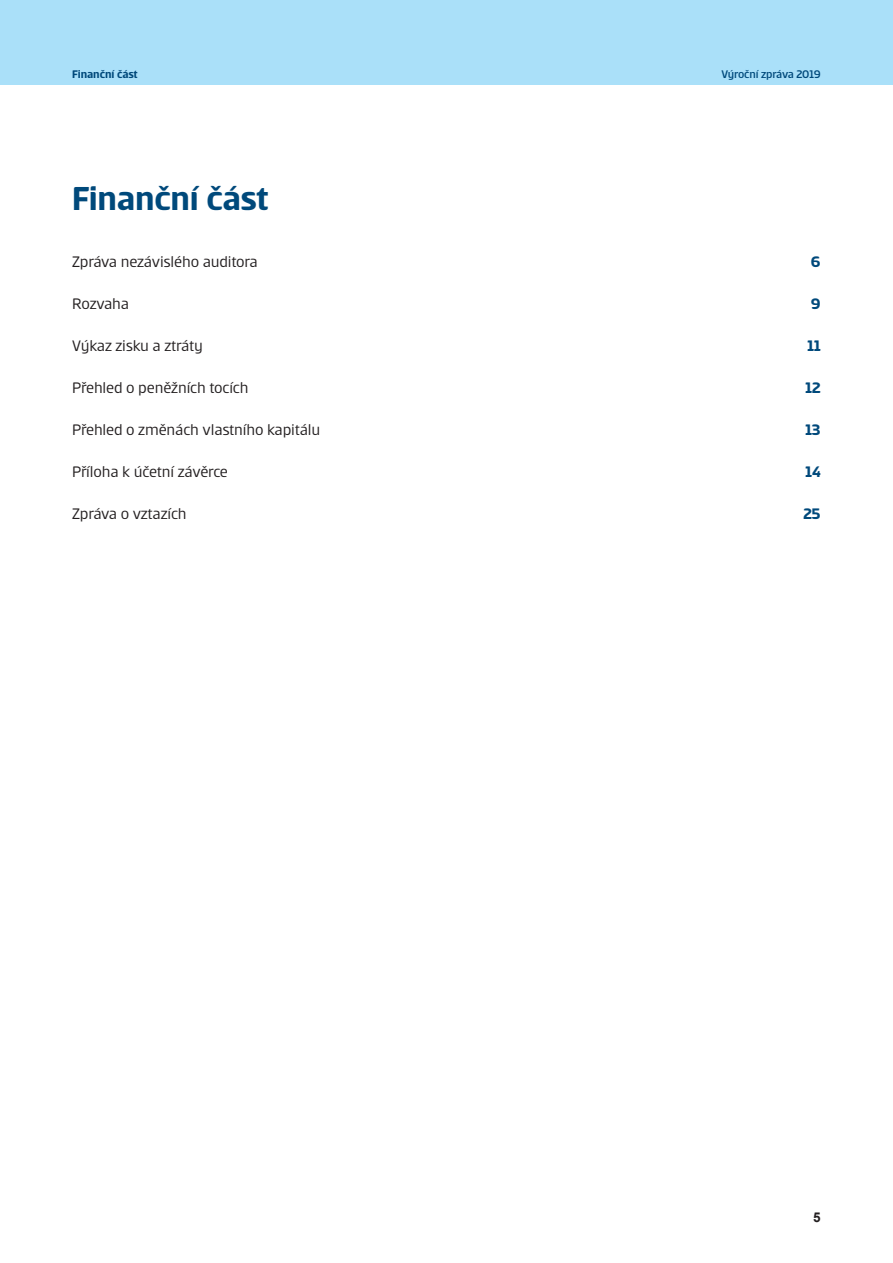
<style>
.page{position:relative;width:893px;height:1263px;background:#fff}
.page>*{position:absolute;margin:0;border:0;box-sizing:border-box;transform-origin:0 0}
.t1{font:700 36px "Erste";letter-spacing:-.01em;color:#00497b}
.t2{font:16.5px "Erste";letter-spacing:-.01em;color:#231f20}
.t3{font:700 16.5px "Erste";color:#00497b}
.t4{font:700 13.5px "Arial";color:#231f20}
.t5{font:500 12px "Erste";letter-spacing:-.01em;color:#00497b}
.t6{font:700 12px "Erste";letter-spacing:-.01em;color:#00497b}
</style>
<div class="page">
<div style="left:0;top:0;width:893px;height:85px;background:#aae0f9"></div>
<p class="t6" style="left:72px;top:68px;width:67px">Finanční část</p>
<p class="t5" style="left:721px;top:68px;width:101px">Výroční zpráva 2019</p>
<h1 class="t1" style="left:72px;top:180px;width:198px">Finanční část</h1>
<p class="t2" style="left:72px;top:254px;width:187px">Zpráva nezávislého auditora</p>
<p class="t3" style="left:811px;top:254px;width:11px">6</p>
<p class="t2" style="left:72px;top:296px;width:58px">Rozvaha</p>
<p class="t3" style="left:811px;top:296px;width:11px">9</p>
<p class="t2" style="left:72px;top:338px;width:132px">Výkaz zisku a ztráty</p>
<p class="t3" style="left:807px;top:338px;width:15px">11</p>
<p class="t2" style="left:72px;top:379px;width:178px">Přehled o peněžních tocích</p>
<p class="t3" style="left:805px;top:379px;width:17px">12</p>
<p class="t2" style="left:72px;top:421px;width:249px">Přehled o změnách vlastního kapitálu</p>
<p class="t3" style="left:805px;top:421px;width:17px">13</p>
<p class="t2" style="left:72px;top:463px;width:157px">Příloha k účetní závěrce</p>
<p class="t3" style="left:805px;top:463px;width:17px">14</p>
<p class="t2" style="left:72px;top:505px;width:116px">Zpráva o vztazích</p>
<p class="t3" style="left:803px;top:505px;width:19px">25</p>
<p class="t4" style="left:813px;top:1207px;width:9px">5</p>
</div>
